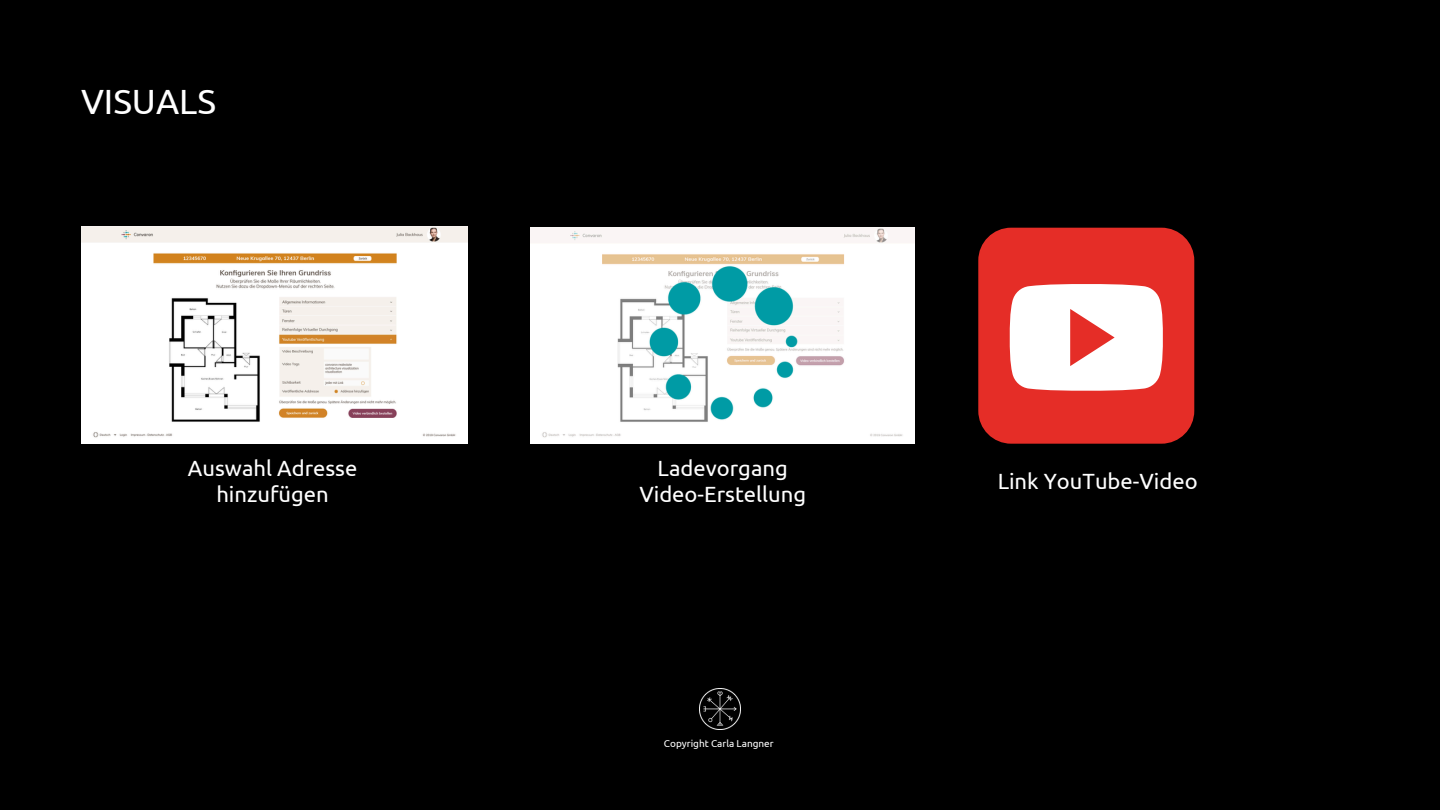
<style>
.page{position:relative;width:1440px;height:810px;background:#000}
.page>*{position:absolute;margin:0;border:0;box-sizing:border-box;transform-origin:0 0}
.t1{font:35px "Ubuntu";color:#fff}
.t2{font:22px/26.2px "Ubuntu";color:#fff;text-align:center}
.t3{font:10px "Ubuntu";color:#fff}
</style>
<div class="page">
<img style="left:700px;top:689px;width:40px;height:40px">
<img style="left:81px;top:226px;width:386px;height:218px">
<img style="left:531px;top:228px;width:383px;height:216px">
<div style="left:978px;top:228px;width:216px;height:216px;background:#e52d27;border-radius:33px"></div>
<svg style="left:1010px;top:284px;width:153px;height:107px;background:#fbe3e2"></svg>
<p class="t1" style="left:81px;top:82px;width:137px">VISUALS</p>
<h2 class="t2" style="left:188px;top:454px;width:171px">Auswahl Adresse hinzufügen</h2>
<p class="t2" style="left:658px;top:454px;width:132px">Ladevorgang</p>
<p class="t2" style="left:639px;top:481px;width:168px">Video-Erstellung</p>
<p class="t3" style="left:664px;top:737px;width:111px">Copyright Carla Langner</p>
<p class="t2" style="left:998px;top:468px;width:202px">Link YouTube-Video</p>
</div>
